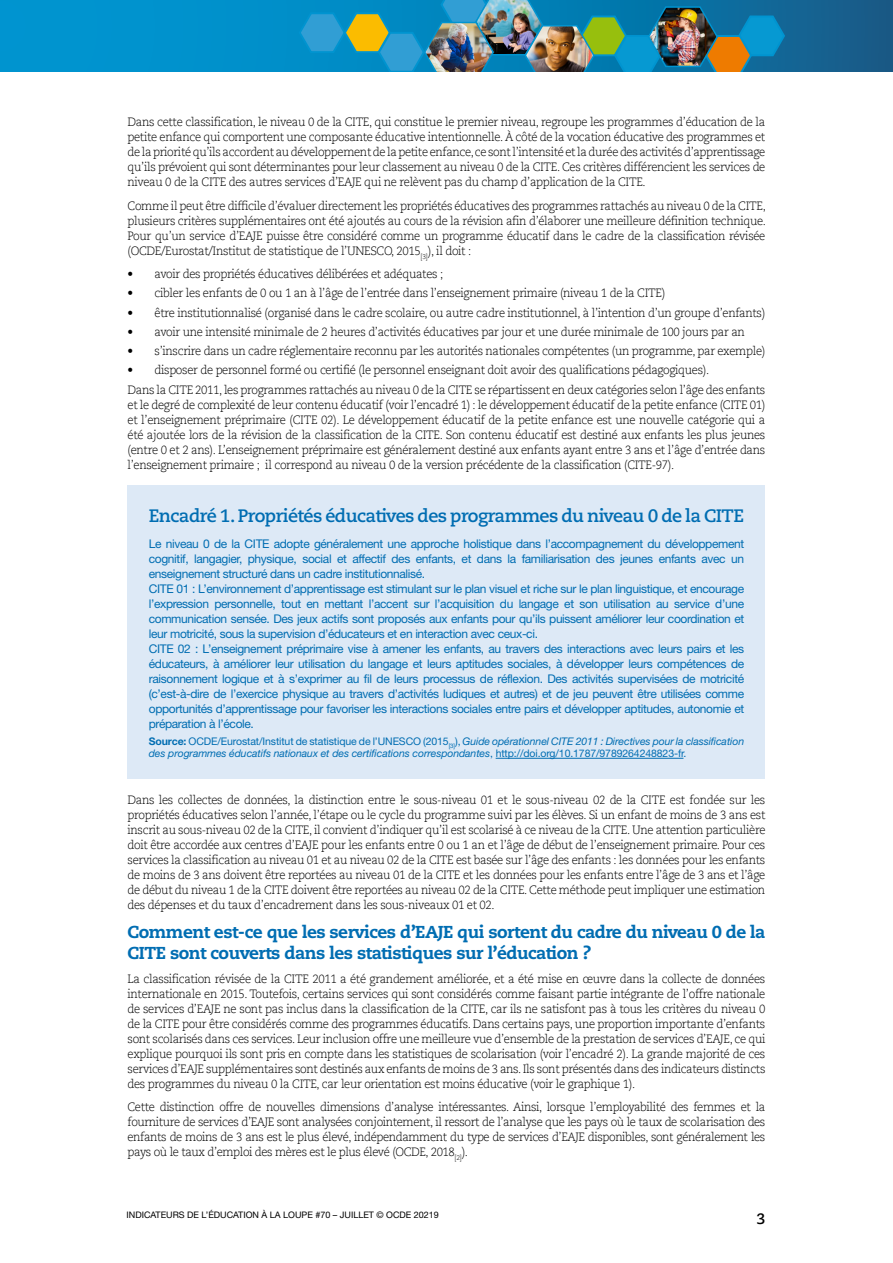
<style>
.page{position:relative;width:893px;height:1263px;background:#fff}
.page>*{position:absolute;margin:0;border:0;box-sizing:border-box;transform-origin:0 0}
.t1{font:700 18px "Caecilia";letter-spacing:-.03em;color:#006db2}
.t2{font:800 17.25px/21px "Caecilia";letter-spacing:-.03em;color:#006db2}
.t3{font:700 15px "Caecilia";color:#000}
.t4{font:300 12px/15px "Caecilia LT";letter-spacing:-.03em;color:#000;text-align:justify;scale:.95 1}
.t5{font:12px/15px "Helvetica Neue LT Std";letter-spacing:-.03em;color:#006db2}
.t6{font:italic 10.5px/12.6px "Helvetica Neue LT Std";letter-spacing:-.01em;color:#006db2}
.t7{font:9px "Helvetica Neue LT Std";color:#000}
.s1{font-weight:700;font-style:normal}
.s2{font-style:normal}
</style>
<div class="page">
<svg style="left:0;top:0;width:893px;height:72px;background:#0684bb"></svg>
<img style="left:298px;top:0;width:488px;height:72px">
<div style="left:128px;top:485px;width:637px;height:293px;background:#dde9f6"></div>
<hr style="left:496px;top:758px;width:187px;height:1px;background:#006db2">
<p class="t4" style="left:128px;top:115px;width:673px">Dans cette classification, le niveau 0 de la CITE, qui constitue le premier niveau, regroupe les programmes d’éducation de la petite enfance qui comportent une composante éducative intentionnelle. À côté de la vocation éducative des programmes et de la priorité qu’ils accordent au développement de la petite enfance, ce sont l’intensité et la durée des activités d’apprentissage qu’ils prévoient qui sont déterminantes pour leur classement au niveau 0 de la CITE. Ces critères différencient les services de niveau 0 de la CITE des autres services d’EAJE qui ne relèvent pas du champ d’application de la CITE.</p>
<p class="t4" style="left:128px;top:198px;width:673px">Comme il peut être difficile d’évaluer directement les propriétés éducatives des programmes rattachés au niveau 0 de la CITE, plusieurs critères supplémentaires ont été ajoutés au cours de la révision afin d’élaborer une meilleure définition technique.<br>Pour qu’un service d’EAJE puisse être considéré comme un programme éducatif dans le cadre de la classification révisée (OCDE/Eurostat/Institut de statistique de l’UNESCO, 2015<sub>[3]</sub>), il doit :</p>
<p class="t4" style="left:128px;top:267px;width:334px">• avoir des propriétés éducatives délibérées et adéquates ;</p>
<p class="t4" style="left:128px;top:286px;width:567px">• cibler les enfants de 0 ou 1 an à l’âge de l’entrée dans l’enseignement primaire (niveau 1 de la CITE)</p>
<p class="t4" style="left:128px;top:305px;width:673px">• être institutionnalisé (organisé dans le cadre scolaire, ou autre cadre institutionnel, à l’intention d’un groupe d’enfants)</p>
<p class="t4" style="left:128px;top:325px;width:651px">• avoir une intensité minimale de 2 heures d’activités éducatives par jour et une durée minimale de 100 jours par an</p>
<p class="t4" style="left:128px;top:344px;width:673px">• s’inscrire dans un cadre réglementaire reconnu par les autorités nationales compétentes (un programme, par exemple)</p>
<p class="t4" style="left:128px;top:361px;width:673px;line-height:19.2px">• disposer de personnel formé ou certifié (le personnel enseignant doit avoir des qualifications pédagogiques).<br>Dans la CITE 2011, les programmes rattachés au niveau 0 de la CITE se répartissent en deux catégories selon l’âge des enfants</p>
<p class="t4" style="left:128px;top:397px;width:673px">et le degré de complexité de leur contenu éducatif (voir l’encadré 1) : le développement éducatif de la petite enfance (CITE 01) et l’enseignement préprimaire (CITE 02). Le développement éducatif de la petite enfance est une nouvelle catégorie qui a été ajoutée lors de la révision de la classification de la CITE. Son contenu éducatif est destiné aux enfants les plus jeunes (entre 0 et 2 ans). L’enseignement préprimaire est généralement destiné aux enfants ayant entre 3 ans et l’âge d’entrée dans l’enseignement primaire ; il correspond au niveau 0 de la version précédente de la classification (CITE-97).</p>
<h1 class="t1" style="left:149px;top:505px;width:597px">Encadré 1. Propriétés éducatives des programmes du niveau 0 de la CITE</h1>
<p class="t5" style="left:149px;top:536px;width:597px">Le niveau 0 de la CITE adopte généralement une approche holistique dans l’accompagnement du développement cognitif, langagier, physique, social et affectif des enfants, et dans la familiarisation des jeunes enfants avec un enseignement structuré dans un cadre institutionnalisé.<br>CITE 01 : L’environnement d’apprentissage est stimulant sur le plan visuel et riche sur le plan linguistique, et encourage l’expression personnelle, tout en mettant l’accent sur l’acquisition du langage et son utilisation au service d’une communication sensée. Des jeux actifs sont proposés aux enfants pour qu’ils puissent améliorer leur coordination et leur motricité, sous la supervision d’éducateurs et en interaction avec ceux-ci.<br>CITE 02 : L’enseignement préprimaire vise à amener les enfants, au travers des interactions avec leurs pairs et les éducateurs, à améliorer leur utilisation du langage et leurs aptitudes sociales, à développer leurs compétences de raisonnement logique et à s’exprimer au fil de leurs processus de réflexion. Des activités supervisées de motricité (c’est-à-dire de l’exercice physique au travers d’activités ludiques et autres) et de jeu peuvent être utilisées comme opportunités d’apprentissage pour favoriser les interactions sociales entre pairs et développer aptitudes, autonomie et préparation à l’école.</p>
<p class="t6" style="left:149px;top:734px;width:597px"><span class="s1">Source:</span> <span class="s2">OCDE/Eurostat/Institut de statistique de l’UNESCO (2015</span><sub>[3]</sub><span class="s2">),</span> Guide opérationnel CITE 2011 : Directives pour la classification des programmes éducatifs nationaux et des certifications correspondantes<span class="s2">, http://doi.org/10.1787/9789264248823-fr.</span></p>
<p class="t4" style="left:128px;top:792px;width:673px">Dans les collectes de données, la distinction entre le sous-niveau 01 et le sous-niveau 02 de la CITE est fondée sur les propriétés éducatives selon l’année, l’étape ou le cycle du programme suivi par les élèves. Si un enfant de moins de 3 ans est inscrit au sous-niveau 02 de la CITE, il convient d’indiquer qu’il est scolarisé à ce niveau de la CITE. Une attention particulière doit être accordée aux centres d’EAJE pour les enfants entre 0 ou 1 an et l’âge de début de l’enseignement primaire. Pour ces services la classification au niveau 01 et au niveau 02 de la CITE est basée sur l’âge des enfants : les données pour les enfants de moins de 3 ans doivent être reportées au niveau 01 de la CITE et les données pour les enfants entre l’âge de 3 ans et l’âge de début du niveau 1 de la CITE doivent être reportées au niveau 02 de la CITE. Cette méthode peut impliquer une estimation des dépenses et du taux d’encadrement dans les sous-niveaux 01 et 02.</p>
<h2 class="t2" style="left:128px;top:921px;width:639px">Comment est-ce que les services d’EAJE qui sortent du cadre du niveau 0 de la<br>CITE sont couverts dans les statistiques sur l’éducation ?</h2>
<p class="t4" style="left:128px;top:971px;width:673px">La classification révisée de la CITE 2011 a été grandement améliorée, et a été mise en œuvre dans la collecte de données internationale en 2015. Toutefois, certains services qui sont considérés comme faisant partie intégrante de l’offre nationale de services d’EAJE ne sont pas inclus dans la classification de la CITE, car ils ne satisfont pas à tous les critères du niveau 0 de la CITE pour être considérés comme des programmes éducatifs. Dans certains pays, une proportion importante d’enfants sont scolarisés dans ces services. Leur inclusion offre une meilleure vue d’ensemble de la prestation de services d’EAJE, ce qui explique pourquoi ils sont pris en compte dans les statistiques de scolarisation (voir l’encadré 2). La grande majorité de ces services d’EAJE supplémentaires sont destinés aux enfants de moins de 3 ans. Ils sont présentés dans des indicateurs distincts des programmes du niveau 0 la CITE, car leur orientation est moins éducative (voir le graphique 1).</p>
<p class="t4" style="left:128px;top:1100px;width:673px">Cette distinction offre de nouvelles dimensions d’analyse intéressantes. Ainsi, lorsque l’employabilité des femmes et la fourniture de services d’EAJE sont analysées conjointement, il ressort de l’analyse que les pays où le taux de scolarisation des enfants de moins de 3 ans est le plus élevé, indépendamment du type de services d’EAJE disponibles, sont généralement les pays où le taux d’emploi des mères est le plus élevé (OCDE, 2018<sub>[2]</sub>).</p>
<p class="t7" style="left:126px;top:1210px;width:314px">INDICATEURS DE L’ÉDUCATION À LA LOUPE #70 – JUILLET © OCDE 20219</p>
<p class="t3" style="left:756px;top:1209px;width:10px">3</p>
</div>
